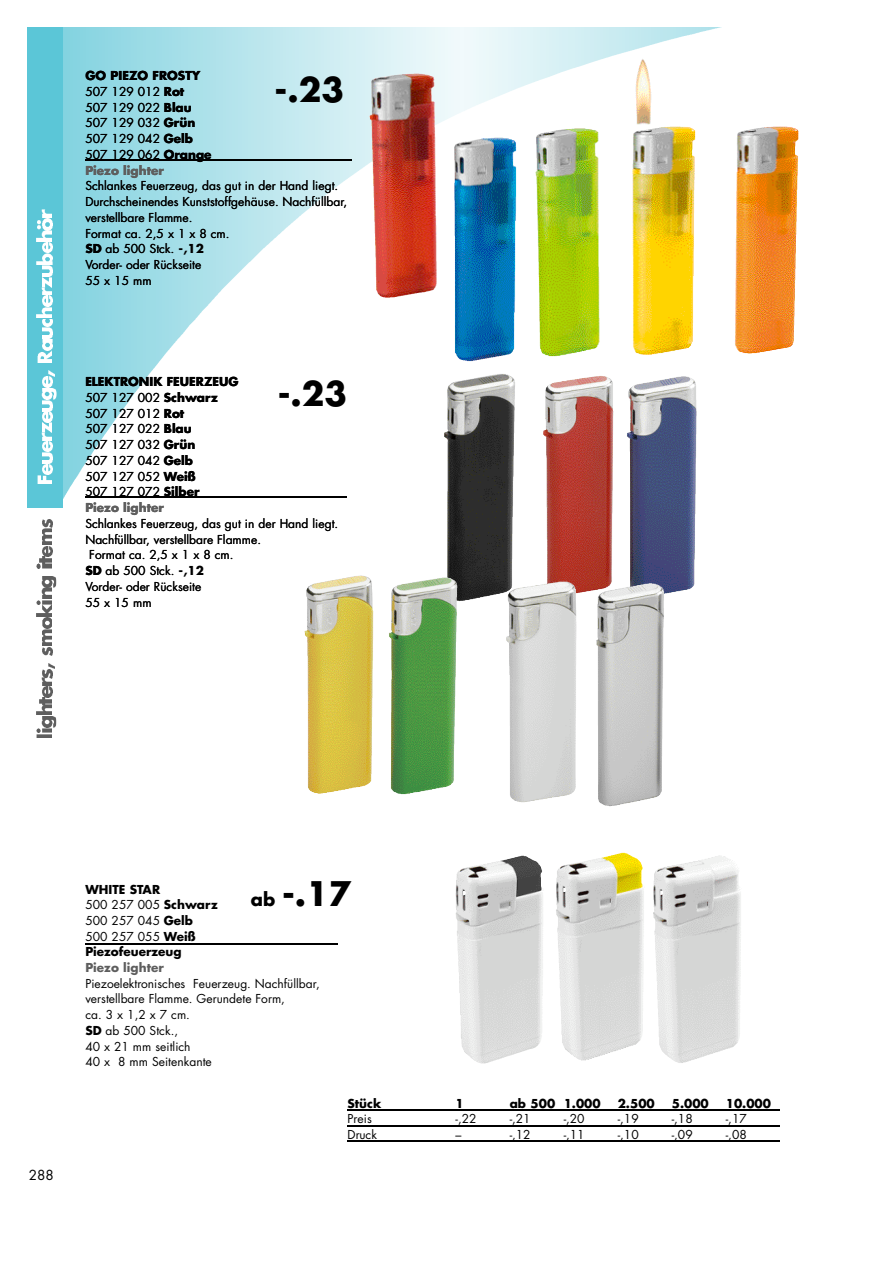
<style>
.page{position:relative;width:893px;height:1263px;background:#fff}
.page>*{position:absolute;margin:0;border:0;box-sizing:border-box;transform-origin:0 0}
.t1{font:700 33px "Futura";color:#000}
.t2{font:13.5px "Futura";color:#000}
.t3{font:12px/15.8px "Futura";color:#000}
.t4{font:700 12px/15.6px "Futura";color:#000}
.t5{font:700 12px "Futura";color:#5e5e5e}
.s1{font-weight:700}
.s2{font-weight:700;color:#5e5e5e}
.s3{font-size:18px}
.s4{font-weight:400}
</style>
<div class="page">
<img style="left:447px;top:507px;width:66px;height:94px">
<svg style="left:62px;top:27px;width:737px;height:480px"></svg>
<img style="left:62px;top:27px;width:659px;height:72px">
<div style="left:27px;top:27px;width:35px;height:481px;background:#5bc6d7"></div>
<img style="left:36px;top:729px;width:16px;height:9px">
<img style="left:41px;top:717px;width:16px;height:11px">
<img style="left:36px;top:687px;width:16px;height:28px">
<img style="left:41px;top:670px;width:11px;height:15px">
<svg style="left:48px;top:663px;width:6px;height:6px"></svg>
<img style="left:42px;top:648px;width:10px;height:8px">
<img style="left:42px;top:630px;width:9px;height:16px">
<img style="left:42px;top:618px;width:9px;height:11px">
<img style="left:36px;top:600px;width:16px;height:16px">
<img style="left:41px;top:588px;width:11px;height:10px">
<img style="left:41px;top:576px;width:16px;height:11px">
<img style="left:36px;top:546px;width:16px;height:22px">
<img style="left:42px;top:528px;width:9px;height:17px">
<img style="left:42px;top:519px;width:10px;height:9px">
<img style="left:37px;top:464px;width:15px;height:20px">
<svg style="left:42px;top:453px;width:10px;height:10px"></svg>
<img style="left:41px;top:433px;width:11px;height:19px">
<svg style="left:42px;top:423px;width:10px;height:10px"></svg>
<img style="left:42px;top:412px;width:10px;height:10px">
<svg style="left:42px;top:400px;width:10px;height:11px"></svg>
<img style="left:41px;top:388px;width:16px;height:12px">
<img style="left:42px;top:377px;width:10px;height:10px">
<svg style="left:48px;top:371px;width:6px;height:5px"></svg>
<img style="left:37px;top:340px;width:15px;height:23px">
<svg style="left:42px;top:328px;width:10px;height:10px"></svg>
<img style="left:36px;top:287px;width:16px;height:40px">
<svg style="left:42px;top:266px;width:10px;height:21px"></svg>
<img style="left:36px;top:219px;width:16px;height:46px">
<img style="left:41px;top:210px;width:11px;height:7px">
<img style="left:455px;top:856px;width:88px;height:207px">
<img style="left:557px;top:853px;width:87px;height:208px">
<img style="left:654px;top:855px;width:87px;height:208px">
<hr style="left:85px;top:944px;width:252px;height:1px;background:#000">
<img style="left:369px;top:73px;width:68px;height:225px">
<img style="left:454px;top:138px;width:62px;height:223px">
<img style="left:632px;top:126px;width:166px;height:229px">
<img style="left:621px;top:53px;width:41px;height:74px">
<img style="left:304px;top:575px;width:153px;height:219px">
<img style="left:543px;top:376px;width:153px;height:220px">
<img style="left:506px;top:581px;width:157px;height:221px">
<hr style="left:347px;top:1109px;width:432px;height:1px;background:#000">
<hr style="left:347px;top:1125px;width:432px;height:1px;background:#000">
<hr style="left:347px;top:1140px;width:432px;height:2px;background:#000">
<hr style="left:85px;top:496px;width:262px;height:2px;background:#000">
<hr style="left:85px;top:160px;width:267px;height:1px;background:#000">
<p class="t3" style="left:85px;top:69px;width:128px"><span class="s1">GO PIEZO FROSTY<br></span>507 129 012 <span class="s1">Rot<br></span>507 129 022 <span class="s1">Blau<br></span>507 129 032 <span class="s1">Grün<br></span>507 129 042 <span class="s1">Gelb<br></span>507 129 062 <span class="s1">Orange<br></span><span class="s2">Piezo lighter</span></p>
<p class="t3" style="left:85px;top:179px;width:263px">Schlankes Feuerzeug, das gut in der Hand liegt.<br>Durchscheinendes Kunststoffgehäuse. Nachfüllbar, verstellbare Flamme.<br>Format ca. 2,5 x 1 x 8 cm.<br><span class="s1">SD</span> ab 500 Stck. <span class="s1">-,12<br></span>Vorder- oder Rückseite<br>55 x 15 mm</p>
<h1 class="t1" style="left:274px;top:74px;width:71px">-.23</h1>
<p class="t3" style="left:85px;top:375px;width:155px"><span class="s1">ELEKTRONIK FEUERZEUG<br></span>507 127 002 <span class="s1">Schwarz<br></span>507 127 012 <span class="s1">Rot<br></span>507 127 022 <span class="s1">Blau<br></span>507 127 032 <span class="s1">Grün<br></span>507 127 042 <span class="s1">Gelb<br></span>507 127 052 <span class="s1">Weiß<br></span>507 127 072 <span class="s1">Silber<br></span><span class="s2">Piezo lighter</span></p>
<p class="t3" style="left:85px;top:516px;width:254px">Schlankes Feuerzeug, das gut in der Hand liegt.</p>
<p class="t3" style="left:85px;top:532px;width:177px">Nachfüllbar, verstellbare Flamme.</p>
<p class="t3" style="left:89px;top:548px;width:146px">Format ca. 2,5 x 1 x 8 cm.</p>
<p class="t3" style="left:85px;top:564px;width:120px"><span class="s1">SD</span> ab 500 Stck. <span class="s1">-,12</span></p>
<p class="t3" style="left:85px;top:579px;width:117px">Vorder- oder Rückseite</p>
<p class="t3" style="left:85px;top:595px;width:68px">55 x 15 mm</p>
<h1 class="t1" style="left:278px;top:378px;width:71px">-.23</h1>
<p class="t2" style="left:29px;top:1169px;width:26px">288</p>
<h1 class="t1" style="left:251px;top:879px;width:102px"><span class="s3">ab</span> -.17</h1>
<p class="t4" style="left:85px;top:882px;width:134px">WHITE STAR<br><span class="s4">500 257 005</span> Schwarz<br><span class="s4">500 257 045</span> Gelb<br><span class="s4">500 257 055</span> Weiß<br>Piezofeuerzeug</p>
<p class="t5" style="left:85px;top:962px;width:80px">Piezo lighter</p>
<p class="t3" style="left:85px;top:977px;width:236px">Piezoelektronisches Feuerzeug. Nachfüllbar, verstellbare Flamme. Gerundete Form,<br>ca. 3 x 1,2 x 7 cm.<br><span class="s1">SD</span> ab 500 Stck.,<br>40 x 21 mm seitlich<br>40 x 8 mm Seitenkante</p>
<p class="t4" style="left:347px;top:1096px;width:35px">Stück</p>
<p class="t4" style="left:455px;top:1096px;width:10px">1</p>
<p class="t4" style="left:509px;top:1096px;width:93px">ab 500 1.000</p>
<p class="t4" style="left:617px;top:1096px;width:39px">2.500</p>
<p class="t4" style="left:671px;top:1096px;width:39px">5.000</p>
<p class="t4" style="left:725px;top:1096px;width:47px">10.000</p>
<p class="t3" style="left:347px;top:1112px;width:26px">Preis</p>
<p class="t3" style="left:455px;top:1112px;width:22px">-,22</p>
<p class="t3" style="left:509px;top:1112px;width:22px">-,21</p>
<p class="t3" style="left:563px;top:1112px;width:22px">-,20</p>
<p class="t3" style="left:617px;top:1112px;width:22px">-,19</p>
<p class="t3" style="left:671px;top:1112px;width:22px">-,18</p>
<p class="t3" style="left:725px;top:1112px;width:22px">-,17</p>
<p class="t3" style="left:347px;top:1128px;width:31px">Druck</p>
<p class="t3" style="left:455px;top:1128px;width:7px">–</p>
<p class="t3" style="left:509px;top:1128px;width:22px">-,12</p>
<p class="t3" style="left:563px;top:1128px;width:22px">-,11</p>
<p class="t3" style="left:617px;top:1128px;width:22px">-,10</p>
<p class="t3" style="left:671px;top:1128px;width:22px">-,09</p>
<p class="t3" style="left:725px;top:1128px;width:23px">-,08</p>
</div>
